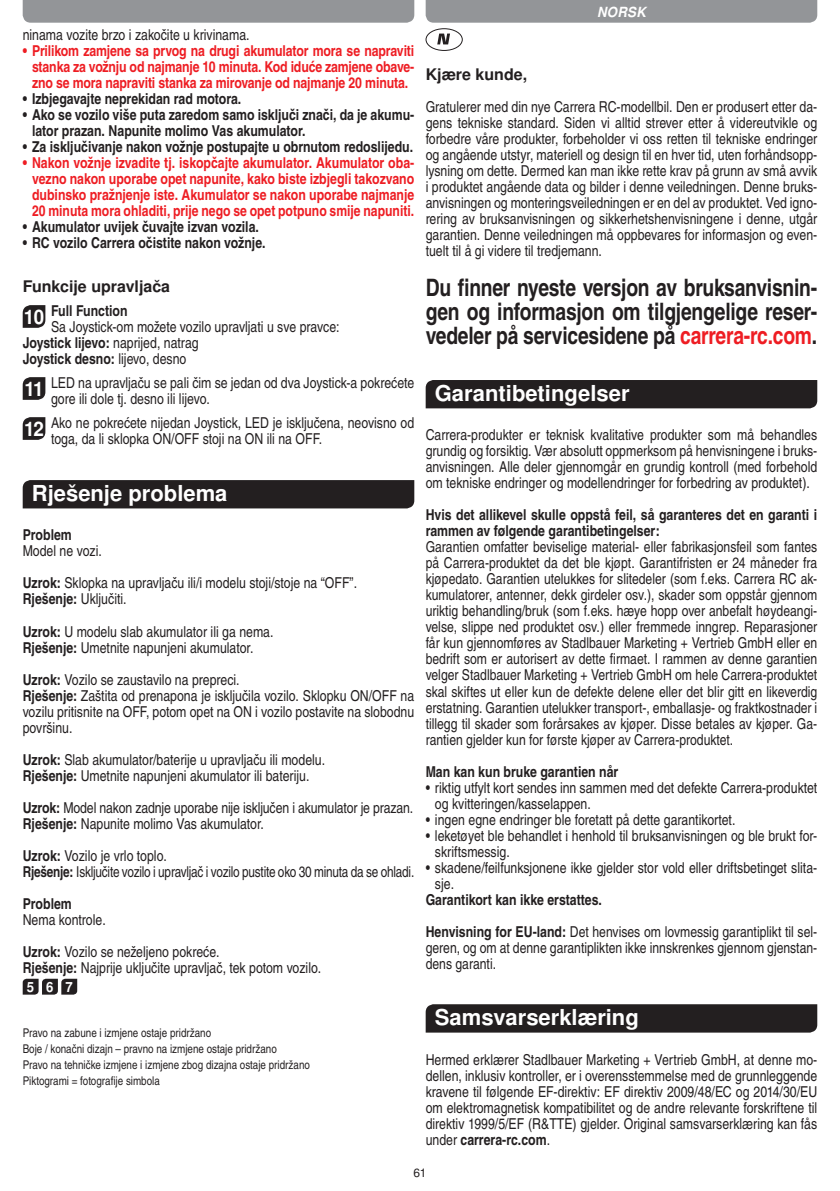
<style>
.page{position:relative;width:840px;height:1191px;background:#fff}
.page>*{position:absolute;margin:0;border:0;box-sizing:border-box;transform-origin:0 0}
.t1{font:24px/24px "Nimbus San LOT Bol Con";letter-spacing:-.01em;color:#231f20;text-align:justify}
.t2{font:700 22px "Nimbus San LOT";color:#fff}
.t3{font:700 16px "Nimbus San LOT";color:#231f20}
.t4{font:15px/16px "Nimbus San LOT Reg Con";color:#231f20}
.t5{font:15px/16px "Nimbus San LOT Bol Con";color:#231f20}
.t6{font:15px/16px "Nimbus San LOT Bol Con";letter-spacing:-.005em;color:#ee1d23;text-align:justify}
.t7{font:italic 700 14px "Nimbus San LOT";letter-spacing:.02em;color:#fff;scale:.94 1}
.t8{font:700 14px "Nimbus San LOT";color:#fff;scale:.94 1}
.t9{font:12px/16px "Nimbus San LOT Reg Con";color:#231f20}
.t10{font:12px "Nimbus San LOT";color:#231f20}
.s1{font-family:"Nimbus San LOT";font-weight:700;font-size:20px;color:#fff}
.s2{font-family:"Nimbus San LOT Reg Con"}
.s3{font-family:"Nimbus San LOT Bol Con"}
.s4{color:#ee1d23}
</style>
<div class="page">
<svg style="left:23px;top:305px;width:22px;height:23px"></svg>
<svg style="left:23px;top:377px;width:22px;height:23px"></svg>
<svg style="left:23px;top:417px;width:22px;height:23px"></svg>
<div style="left:23px;top:480px;width:391px;height:28px;background:#231f20"></div>
<svg style="left:23px;top:978px;width:54px;height:16px"></svg>
<div style="left:425px;top:28px;width:37px;height:23px;border:1px solid #231f20;border-radius:50%"></div>
<svg style="left:437px;top:34px;width:13px;height:10px"></svg>
<div style="left:425px;top:380px;width:391px;height:28px;background:#231f20"></div>
<div style="left:425px;top:1004px;width:391px;height:28px;background:#231f20"></div>
<div style="left:23px;top:0;width:391px;height:23px;background:#939598"></div>
<div style="left:425px;top:0;width:391px;height:23px;background:#939598"></div>
<p class="t4" style="left:23px;top:27px;width:228px">ninama vozite brzo i zakočite u krivinama.</p>
<p class="t6" style="left:32px;top:43px;width:383px;text-indent:-9px">• Prilikom zamjene sa prvog na drugi akumulator mora se napraviti stanka za vožnju od najmanje 10 minuta. Kod iduće zamjene obave&shy;zno se mora napraviti stanka za mirovanje od najmanje 20 minuta.</p>
<p class="t5" style="left:23px;top:91px;width:220px">• Izbjegavajte neprekidan rad motora.</p>
<p class="t5" style="left:32px;top:107px;width:383px;text-indent:-9px">• Ako se vozilo više puta zaredom samo isključi znači, da je akumu&shy;lator prazan. Napunite molimo Vas akumulator.</p>
<p class="t5" style="left:23px;top:139px;width:391px">• Za isključivanje nakon vožnje postupajte u obrnutom redoslijedu.</p>
<p class="t6" style="left:32px;top:155px;width:383px;text-indent:-9px">• Nakon vožnje izvadite tj. iskopčajte akumulator. Akumulator oba&shy;vezno nakon uporabe opet napunite, kako biste izbjegli takozvano dubinsko pražnjenje iste. Akumulator se nakon uporabe najmanje 20 minuta mora ohladiti, prije nego se opet potpuno smije napuniti.</p>
<p class="t5" style="left:23px;top:219px;width:237px">• Akumulator uvijek čuvajte izvan vozila.</p>
<p class="t5" style="left:23px;top:235px;width:244px">• RC vozilo Carrera očistite nakon vožnje.</p>
<p class="t3" style="left:23px;top:277px;width:149px">Funkcije upravljača</p>
<p class="t5" style="left:24px;top:303px;width:105px"><span class="s1">10</span> Full Function</p>
<p class="t4" style="left:51px;top:319px;width:290px">Sa Joystick-om možete vozilo upravljati u sve pravce:</p>
<p class="t5" style="left:23px;top:335px;width:177px">Joystick lijevo: <span class="s2">naprijed, natrag<br></span>Joystick desno: <span class="s2">lijevo, desno</span></p>
<p class="t4" style="left:51px;top:375px;width:364px;text-indent:-27px"><span class="s1">11</span> LED na upravljaču se pali čim se jedan od dva Joystick-a pokrećete gore ili dole tj. desno ili lijevo.</p>
<p class="t4" style="left:51px;top:415px;width:364px;text-indent:-27px"><span class="s1">12</span> Ako ne pokrećete nijedan Joystick, LED je isključena, neovisno od toga, da li sklopka ON/OFF stoji na ON ili na OFF.</p>
<h2 class="t2" style="left:32px;top:480px;width:197px">Rješenje problema</h2>
<p class="t5" style="left:23px;top:527px;width:51px">Problem</p>
<p class="t4" style="left:23px;top:535px;width:336px;line-height:32px">Model ne vozi.<br><span class="s3">Uzrok:</span> Sklopka na upravljaču ili/i modelu stoji/stoje na “OFF”.</p>
<p class="t4" style="left:23px;top:583px;width:252px;line-height:32px"><span class="s3">Rješenje:</span> Uključiti.<br><span class="s3">Uzrok:</span> U modelu slab akumulator ili ga nema.</p>
<p class="t4" style="left:23px;top:631px;width:232px;line-height:32px"><span class="s3">Rješenje:</span> Umetnite napunjeni akumulator.<br><span class="s3">Uzrok:</span> Vozilo se zaustavilo na prepreci.</p>
<p class="t4" style="left:23px;top:687px;width:393px;text-align:justify"><span class="s3">Rješenje:</span> Zaštita od prenapona je isključila vozilo. Sklopku ON/OFF na vozilu pritisnite na OFF, potom opet na ON i vozilo postavite na slobodnu površinu.</p>
<p class="t4" style="left:23px;top:751px;width:304px"><span class="s3">Uzrok:</span> Slab akumulator/baterije u upravljaču ili modelu.<br><span class="s3">Rješenje:</span> Umetnite napunjeni akumulator ili bateriju.</p>
<p class="t4" style="left:23px;top:799px;width:392px"><span class="s3">Uzrok:</span> Model nakon zadnje uporabe nije isključen i akumulator je prazan.<br><span class="s3">Rješenje:</span> Napunite molimo Vas akumulator.</p>
<p class="t4" style="left:23px;top:847px;width:393px"><span class="s3">Uzrok:</span> Vozilo je vrlo toplo.<br><span class="s3">Rješenje:</span> Isključite vozilo i upravljač i vozilo pustite oko 30 minuta da se ohladi.</p>
<p class="t5" style="left:23px;top:895px;width:51px">Problem</p>
<p class="t4" style="left:23px;top:903px;width:198px;line-height:32px">Nema kontrole.<br><span class="s3">Uzrok:</span> Vozilo se neželjeno pokreće.</p>
<p class="t4" style="left:23px;top:959px;width:300px"><span class="s3">Rješenje:</span> Najprije uključite upravljač, tek potom vozilo.</p>
<p class="t8" style="left:27px;top:978px;width:50px">567</p>
<p class="t9" style="left:23px;top:1024px;width:288px">Pravo na zabune i izmjene ostaje pridržano<br>Boje / konačni dizajn – pravno na izmjene ostaje pridržano<br>Pravo na tehničke izmjene i izmjene zbog dizajna ostaje pridržano Piktogrami = fotografije simbola</p>
<p class="t7" style="left:596px;top:4px;width:53px">NORSK</p>
<p class="t3" style="left:425px;top:65px;width:103px">Kjære kunde,</p>
<p class="t4" style="left:425px;top:99px;width:393px;text-align:justify">Gratulerer med din nye Carrera RC-modellbil. Den er produsert etter da&shy;gens tekniske standard. Siden vi alltid strever etter å videreutvikle og forbedre våre produkter, forbeholder vi oss retten til tekniske endringer og angående utstyr, materiell og design til en hver tid, uten forhåndsopp&shy;lysning om dette. Dermed kan man ikke rette krav på grunn av små avvik i produktet angående data og bilder i denne veiledningen. Denne bruks&shy;anvisningen og monteringsveiledningen er en del av produktet. Ved igno&shy;rering av bruksanvisningen og sikkerhetshenvisningene i denne, utgår garantien. Denne veiledningen må oppbevares for informasjon og even&shy;tuelt til å gi videre til tredjemann.</p>
<h1 class="t1" style="left:425px;top:276px;width:393px">Du finner nyeste versjon av bruksanvisnin&shy;gen og informasjon om tilgjengelige reser&shy;vedeler på servicesidene på <span class="s4">carrera-rc.com</span>.</h1>
<h2 class="t2" style="left:434px;top:380px;width:196px">Garantibetingelser</h2>
<p class="t4" style="left:425px;top:427px;width:393px;text-align:justify">Carrera-produkter er teknisk kvalitative produkter som må behandles grundig og forsiktig. Vær absolutt oppmerksom på henvisningene i bruks&shy;anvisningen. Alle deler gjennomgår en grundig kontroll (med forbehold om tekniske endringer og modellendringer for forbedring av produktet).</p>
<p class="t5" style="left:425px;top:507px;width:393px">Hvis det allikevel skulle oppstå feil, så garanteres det en garanti i rammen av følgende garantibetingelser:</p>
<p class="t4" style="left:425px;top:539px;width:393px;text-align:justify">Garantien omfatter beviselige material- eller fabrikasjonsfeil som fantes på Carrera-produktet da det ble kjøpt. Garantifristen er 24 måneder fra kjøpedato. Garantien utelukkes for slitedeler (som f.eks. Carrera RC ak&shy;kumulatorer, antenner, dekk girdeler osv.), skader som oppstår gjennom uriktig behandling/bruk (som f.eks. hæye hopp over anbefalt høydeangi&shy;velse, slippe ned produktet osv.) eller fremmede inngrep. Reparasjoner får kun gjennomføres av Stadlbauer Marketing + Vertrieb GmbH eller en bedrift som er autorisert av dette firmaet. I rammen av denne garantien velger Stadlbauer Marketing + Vertrieb GmbH om hele Carrera-produktet skal skiftes ut eller kun de defekte delene eller det blir gitt en likeverdig erstatning. Garantien utelukker transport-, emballasje- og fraktkostnader i tillegg til skader som forårsakes av kjøper. Disse betales av kjøper. Ga&shy;rantien gjelder kun for første kjøper av Carrera-produktet.</p>
<p class="t5" style="left:425px;top:763px;width:194px">Man kan kun bruke garantien når</p>
<p class="t4" style="left:434px;top:779px;width:383px;text-indent:-9px">• riktig utfylt kort sendes inn sammen med det defekte Carrera-produktet og kvitteringen/kasselappen.</p>
<p class="t4" style="left:425px;top:811px;width:311px">• ingen egne endringer ble foretatt på dette garantikortet.</p>
<p class="t4" style="left:434px;top:827px;width:383px;text-indent:-9px">• leketøyet ble behandlet i henhold til bruksanvisningen og ble brukt for&shy;skriftsmessig.</p>
<p class="t4" style="left:434px;top:859px;width:383px;text-indent:-9px">• skadene/feilfunksjonene ikke gjelder stor vold eller driftsbetinget slita&shy;sje.</p>
<p class="t5" style="left:425px;top:891px;width:178px">Garantikort kan ikke erstattes.</p>
<p class="t4" style="left:425px;top:923px;width:393px;text-align:justify"><span class="s3">Henvisning for EU-land:</span> Det henvises om lovmessig garantiplikt til sel&shy;geren, og om at denne garantiplikten ikke innskrenkes gjennom gjenstan&shy;dens garanti.</p>
<h2 class="t2" style="left:434px;top:1004px;width:205px">Samsvarserklæring</h2>
<p class="t4" style="left:425px;top:1051px;width:393px;text-align:justify">Hermed erklærer Stadlbauer Marketing + Vertrieb GmbH, at denne mo&shy;dellen, inklusiv kontroller, er i overensstemmelse med de grunnleggende kravene til følgende EF-direktiv: EF direktiv 2009/48/EC og 2014/30/EU om elektromagnetisk kompatibilitet og de andre relevante forskriftene til direktiv 1999/5/EF (R&amp;TTE) gjelder. Original samsvarserklæring kan fås</p>
<p class="t5" style="left:425px;top:1131px;width:126px"><span class="s2">under</span> carrera-rc.com<span class="s2">.</span></p>
<p class="t10" style="left:413px;top:1165px;width:14px">61</p>
</div>
